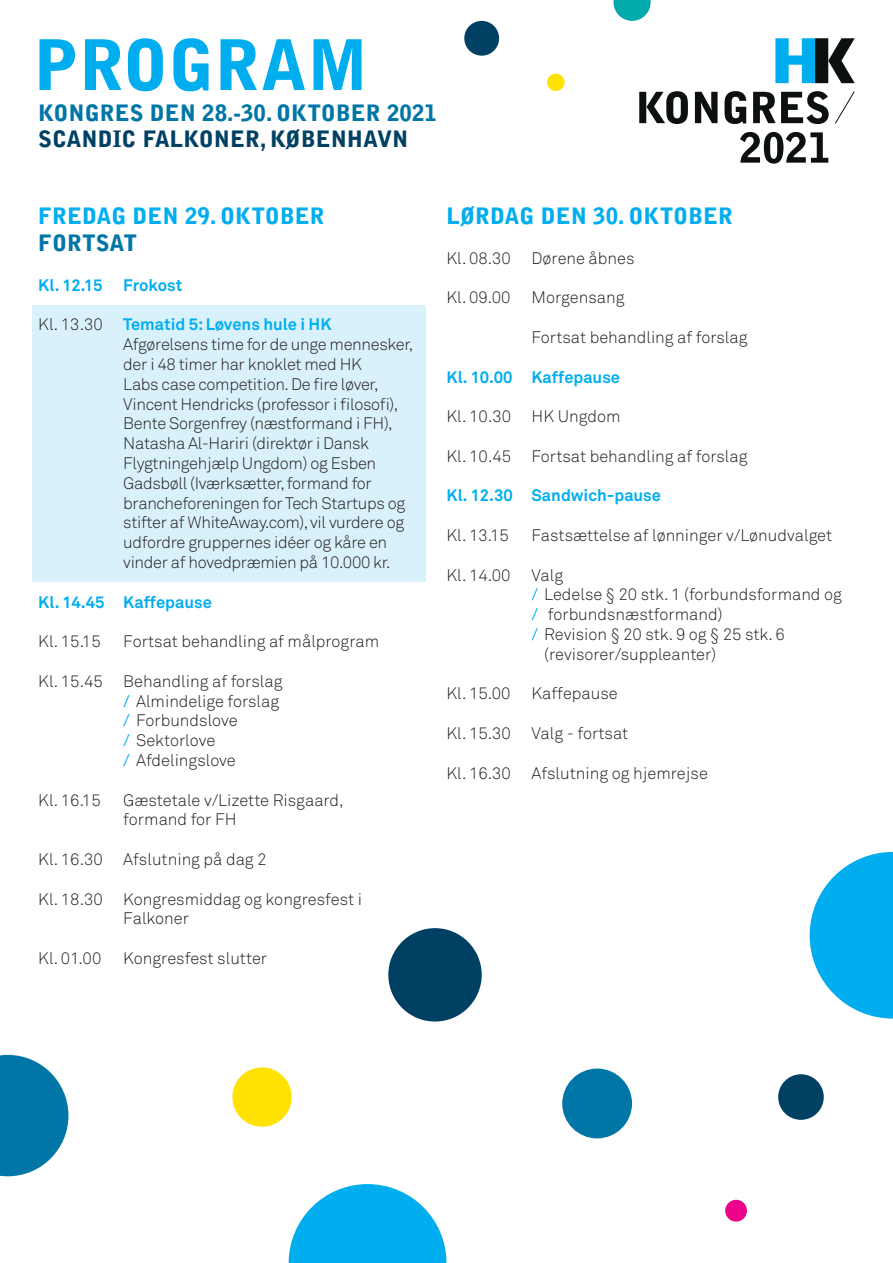
<style>
.page{position:relative;width:893px;height:1263px;background:#fff}
.page>*{position:absolute;margin:0;border:0;box-sizing:border-box;transform-origin:0 0}
.t1{font:900 69.15px "Bell Gothic Std";color:#00aeef}
.t2{font:900 22.5px "Bell Gothic Std";color:#00aeef}
.t3{font:900 22.5px "Bell Gothic Std";color:#0076a7}
.t4{font:900 22.5px "Bell Gothic Std";color:#004163}
.t5{font:16.5px/19.8px "Akkurat Light Pro";letter-spacing:-.005em;color:#231f20}
.t6{font:700 16.5px "Akkurat Pro";color:#00aeef}
.s1{font-family:"Akkurat Light Pro";font-weight:400;color:#231f20}
.s2{font-family:"Akkurat Pro";color:#00aeef}
</style>
<div class="page">
<svg style="left:835px;top:91px;width:20px;height:33px"></svg>
<svg style="left:639px;top:91px;width:49px;height:33px"></svg>
<svg style="left:695px;top:92px;width:23px;height:31px"></svg>
<svg style="left:725px;top:91px;width:21px;height:33px"></svg>
<svg style="left:753px;top:91px;width:76px;height:33px"></svg>
<svg style="left:775px;top:38px;width:40px;height:45px"></svg>
<div style="left:815px;top:38px;width:13px;height:45px;background:#0c1011"></div>
<svg style="left:828px;top:38px;width:27px;height:45px"></svg>
<svg style="left:740px;top:132px;width:88px;height:31px"></svg>
<div style="left:32px;top:305px;width:393px;height:277px;background:#d9f1fb"></div>
<svg style="left:810px;top:852px;width:83px;height:166px"></svg>
<div style="left:388px;top:928px;width:94px;height:93px;background:#004163;border-radius:50%"></div>
<div style="left:562px;top:1068px;width:70px;height:70px;background:#0076a7;border-radius:50%"></div>
<svg style="left:0;top:1055px;width:68px;height:121px"></svg>
<svg style="left:289px;top:1184px;width:157px;height:79px"></svg>
<div style="left:778px;top:1074px;width:46px;height:46px;background:#004163;border-radius:50%"></div>
<div style="left:464px;top:21px;width:35px;height:35px;background:#004163;border-radius:50%"></div>
<div style="left:547px;top:74px;width:18px;height:17px;background:#ffe201;border-radius:50%"></div>
<svg style="left:613px;top:0;width:38px;height:21px"></svg>
<div style="left:232px;top:1067px;width:60px;height:60px;background:#ffe201;border-radius:50%"></div>
<div style="left:725px;top:1200px;width:22px;height:21px;background:#ed028c;border-radius:50%"></div>
<h1 class="t1" style="left:33px;top:25px;width:337px">PROGRAM</h1>
<h2 class="t3" style="left:38px;top:100px;width:400px">KONGRES DEN 28.-30. OKTOBER 2021</h2>
<h2 class="t4" style="left:38px;top:125px;width:372px">SCANDIC FALKONER, KØBENHAVN</h2>
<h2 class="t2" style="left:38px;top:203px;width:288px">FREDAG DEN 29. OKTOBER</h2>
<h2 class="t3" style="left:38px;top:230px;width:101px">FORTSAT</h2>
<p class="t6" style="left:38px;top:275px;width:66px">Kl. 12.15</p>
<p class="t6" style="left:123px;top:275px;width:61px">Frokost</p>
<p class="t6" style="left:38px;top:314px;width:295px"><span class="s1">Kl. 13.30</span> Tematid 5: Løvens hule i HK</p>
<p class="t5" style="left:123px;top:335px;width:291px">Afgørelsens time for de unge mennesker, der i 48 timer har knoklet med HK<br>Labs case competition. De fire løver, Vincent Hendricks (professor i filosofi), Bente Sorgenfrey (næstformand i FH), Natasha Al-Hariri (direktør i Dansk Flygtningehjælp Ungdom) og Esben Gadsbøll (Iværksætter, formand for brancheforeningen for Tech Startups og stifter af WhiteAway.com), vil vurdere og udfordre gruppernes idéer og kåre en vinder af hovedpræmien på 10.000 kr.</p>
<p class="t6" style="left:38px;top:591px;width:175px">Kl. 14.45 Kaffepause</p>
<p class="t5" style="left:38px;top:632px;width:64px">Kl. 15.15</p>
<p class="t5" style="left:123px;top:632px;width:257px">Fortsat behandling af målprogram</p>
<p class="t5" style="left:123px;top:671px;width:161px;text-indent:-85px">Kl. 15.45 Behandling af forslag <span class="s2">/</span> Almindelige forslag <span class="s2">/</span> Forbundslove<br><span class="s2">/</span> Sektorlove<br><span class="s2">/</span> Afdelingslove</p>
<p class="t5" style="left:38px;top:790px;width:64px">Kl. 16.15</p>
<p class="t5" style="left:123px;top:790px;width:222px">Gæstetale v/Lizette Risgaard, formand for FH</p>
<p class="t5" style="left:38px;top:850px;width:230px">Kl. 16.30 Afslutning på dag 2</p>
<p class="t5" style="left:123px;top:889px;width:240px;text-indent:-85px">Kl. 18.30 Kongresmiddag og kongresfest i<br>Falkoner</p>
<p class="t5" style="left:38px;top:949px;width:65px">Kl. 01.00</p>
<p class="t5" style="left:123px;top:949px;width:145px">Kongresfest slutter</p>
<h2 class="t2" style="left:446px;top:203px;width:288px">LØRDAG DEN 30. OKTOBER</h2>
<p class="t5" style="left:446px;top:248px;width:189px">Kl. 08.30 Dørene åbnes</p>
<p class="t5" style="left:446px;top:288px;width:66px">Kl. 09.00</p>
<p class="t5" style="left:531px;top:288px;width:94px">Morgensang</p>
<p class="t5" style="left:531px;top:328px;width:218px">Fortsat behandling af forslag</p>
<p class="t6" style="left:446px;top:366px;width:175px">Kl. 10.00 Kaffepause</p>
<p class="t5" style="left:446px;top:407px;width:175px">Kl. 10.30 HK Ungdom</p>
<p class="t5" style="left:446px;top:446px;width:303px">Kl. 10.45 Fortsat behandling af forslag</p>
<p class="t6" style="left:446px;top:485px;width:216px">Kl. 12.30 Sandwich-pause</p>
<p class="t5" style="left:446px;top:526px;width:64px">Kl. 13.15</p>
<p class="t5" style="left:531px;top:526px;width:302px">Fastsættelse af lønninger v/Lønudvalget</p>
<p class="t5" style="left:446px;top:565px;width:66px">Kl. 14.00</p>
<p class="t5" style="left:531px;top:565px;width:33px">Valg</p>
<p class="t5" style="left:531px;top:585px;width:312px"><span class="s2">/</span> Ledelse § 20 stk. 1 (forbundsformand og</p>
<p class="t5" style="left:531px;top:605px;width:192px"><span class="s2">/</span> forbundsnæstformand)</p>
<p class="t5" style="left:531px;top:625px;width:255px"><span class="s2">/</span> Revision § 20 stk. 9 og § 25 stk. 6</p>
<p class="t5" style="left:544px;top:644px;width:173px">(revisorer/suppleanter)</p>
<p class="t5" style="left:446px;top:684px;width:66px">Kl. 15.00</p>
<p class="t5" style="left:531px;top:684px;width:88px">Kaffepause</p>
<p class="t5" style="left:446px;top:724px;width:183px">Kl. 15.30 Valg - fortsat</p>
<p class="t5" style="left:446px;top:763px;width:263px">Kl. 16.30 Afslutning og hjemrejse</p>
</div>
